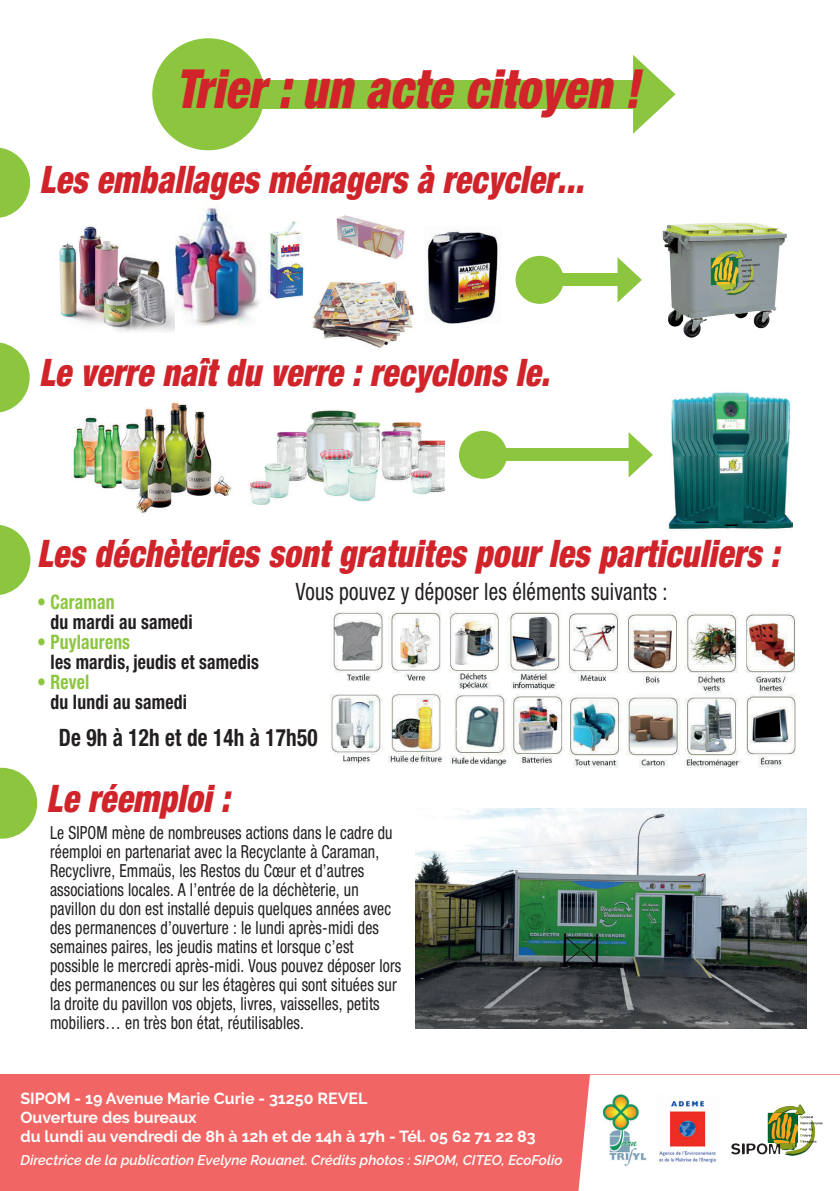
<style>
.page{position:relative;width:840px;height:1191px;background:#fff}
.page>*{position:absolute;margin:0;border:0;box-sizing:border-box;transform-origin:0 0}
.t1{font:italic 900 condensed 54px "Helvetica Neue LT Std";letter-spacing:.01em;color:#d1232a;scale:.88 1}
.t2{font:italic 900 condensed 38px "Helvetica Neue LT Std";letter-spacing:.01em;color:#d1232a;scale:.88 1}
.t3{font:condensed 24px "Helvetica Neue LT Std";letter-spacing:.01em;color:#231f20;scale:.88 1}
.t4{font:700 condensed 24px "Helvetica Neue LT Std";letter-spacing:.01em;color:#231f20;scale:.88 1}
.t5{font:700 condensed 20px "Helvetica Neue LT Std";letter-spacing:.01em;color:#231f20;scale:.88 1}
.t6{font:700 condensed 20px "Helvetica Neue LT Std";letter-spacing:.01em;color:#8bc63e;scale:.88 1}
.t7{font:condensed 18px/19px "Helvetica Neue LT Std";letter-spacing:.01em;color:#231f20;scale:.88 1}
.t8{font:700 16px/19.2px "Raleway";color:#fff}
.t9{font:italic 600 14px "Raleway";color:#fff}
</style>
<div class="page">
<div style="left:0;top:1074px;width:839px;height:117px;background:#f16664"></div>
<svg style="left:578px;top:1074px;width:261px;height:117px;background:#ede5de"></svg>
<div style="left:208px;top:80px;width:440px;height:28px;background:#8bc63e"></div>
<div style="left:152px;top:38px;width:112px;height:112px;background:#8bc63e;border-radius:50%"></div>
<svg style="left:632px;top:55px;width:43px;height:79px"></svg>
<img style="left:73px;top:402px;width:159px;height:112px">
<img style="left:250px;top:410px;width:194px;height:95px">
<div style="left:482px;top:449px;width:155px;height:12px;background:#8bc63e"></div>
<div style="left:458px;top:431px;width:48px;height:48px;background:#8bc63e;border-radius:50%"></div>
<svg style="left:628px;top:432px;width:24px;height:45px"></svg>
<img style="left:668px;top:392px;width:123px;height:137px">
<img style="left:174px;top:208px;width:85px;height:124px">
<img style="left:268px;top:221px;width:36px;height:78px">
<img style="left:312px;top:281px;width:102px;height:67px">
<img style="left:336px;top:215px;width:69px;height:44px">
<img style="left:59px;top:226px;width:115px;height:106px">
<img style="left:427px;top:231px;width:71px;height:93px">
<img style="left:662px;top:223px;width:124px;height:115px">
<div style="left:539px;top:274px;width:87px;height:12px;background:#8bc63e"></div>
<div style="left:515px;top:256px;width:48px;height:48px;background:#8bc63e;border-radius:50%"></div>
<svg style="left:617px;top:257px;width:24px;height:45px"></svg>
<svg style="left:0;top:342px;width:30px;height:71px"></svg>
<svg style="left:0;top:147px;width:30px;height:71px"></svg>
<svg style="left:0;top:525px;width:30px;height:70px"></svg>
<img style="left:330px;top:611px;width:466px;height:157px">
<svg style="left:0;top:767px;width:37px;height:71px"></svg>
<img style="left:415px;top:808px;width:391px;height:220px">
<h1 class="t1" style="left:176px;top:56px;width:528px">Trier : un acte citoyen !</h1>
<h2 class="t2" style="left:40px;top:156px;width:619px">Les emballages ménagers à recycler...</h2>
<h2 class="t2" style="left:39px;top:349px;width:581px">Le verre naît du verre : recyclons le.</h2>
<h2 class="t2" style="left:37px;top:530px;width:844px">Les déchèteries sont gratuites pour les particuliers :</h2>
<p class="t6" style="left:37px;top:590px;width:89px">• Caraman</p>
<p class="t5" style="left:51px;top:610px;width:163px">du mardi au samedi</p>
<p class="t6" style="left:37px;top:630px;width:107px">• Puylaurens</p>
<p class="t5" style="left:51px;top:650px;width:238px">les mardis, jeudis et samedis</p>
<p class="t6" style="left:37px;top:670px;width:61px">• Revel</p>
<p class="t5" style="left:51px;top:690px;width:156px">du lundi au samedi</p>
<h3 class="t4" style="left:59px;top:722px;width:295px">De 9h à 12h et de 14h à 17h50</h3>
<h3 class="t3" style="left:295px;top:578px;width:423px">Vous pouvez y déposer les éléments suivants :</h3>
<h2 class="t2" style="left:47px;top:775px;width:209px">Le réemploi :</h2>
<p class="t7" style="left:50px;top:822px;width:400px">Le SIPOM mène de nombreuses actions dans le cadre du réemploi en partenariat avec la Recyclante à Caraman, Recyclivre, Emmaüs, les Restos du Cœur et d’autres associations locales. A l’entrée de la déchèterie, un pavillon du don est installé depuis quelques années avec des permanences d’ouverture : le lundi après-midi des semaines paires, les jeudis matins et lorsque c’est possible le mercredi après-midi. Vous pouvez déposer lors des permanences ou sur les étagères qui sont situées sur la droite du pavillon vos objets, livres, vaisselles, petits mobiliers… en très bon état, réutilisables.</p>
<p class="t8" style="left:20px;top:1088px;width:516px">SIPOM - 19 Avenue Marie Curie - 31250 REVEL<br>Ouverture des bureaux<br>du lundi au vendredi de 8h à 12h et de 14h à 17h - Tél. 05 62 71 22 83</p>
<p class="t9" style="left:20px;top:1152px;width:543px">Directrice de la publication Evelyne Rouanet. Crédits photos : SIPOM, CITEO, EcoFolio</p>
</div>
